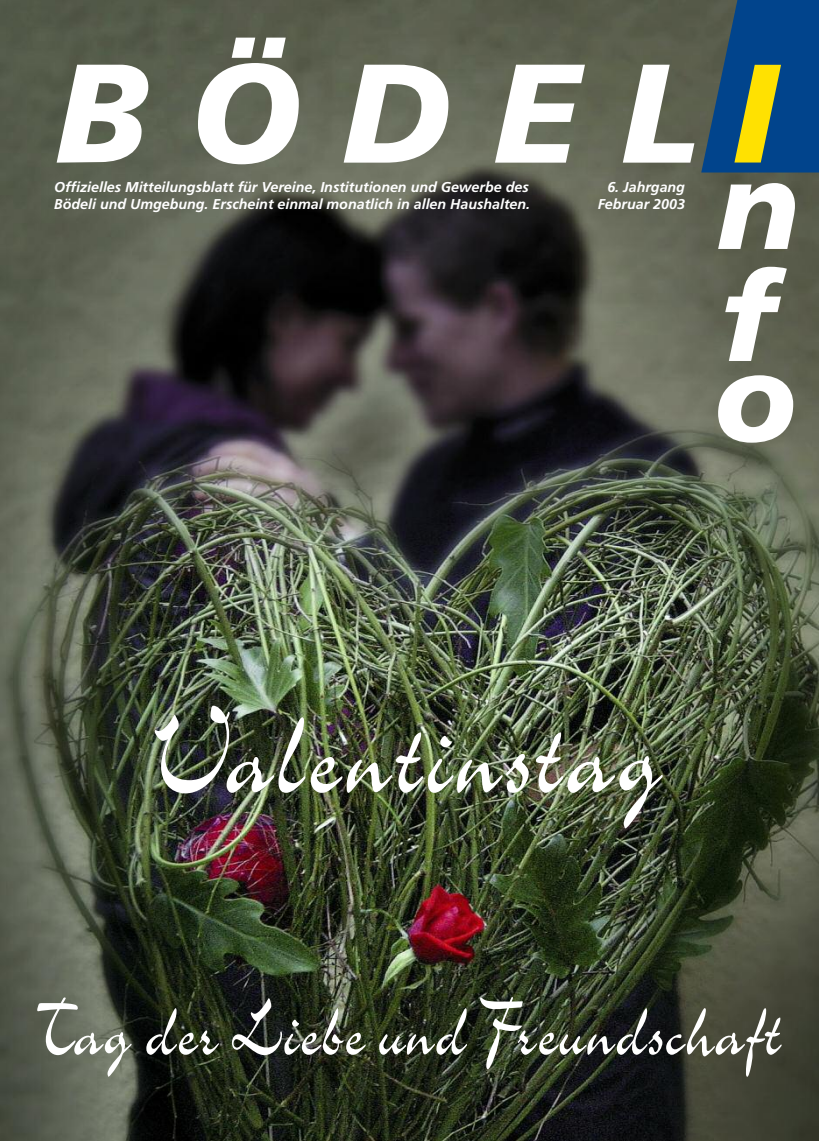
<style>
.page{position:relative;width:819px;height:1141px;background:#fff}
.page>*{position:absolute;margin:0;border:0;box-sizing:border-box;transform-origin:0 0}
.t1{font:147px "Charme";letter-spacing:.025em;color:#fff;scale:.71 1}
.t2{font:90.65px "Charme";color:#fff;scale:.71 1}
.t3{font:italic 700 14.17px/17.2px "Frutiger";color:#fff}
</style>
<div class="page">
<img style="left:0;top:0;width:819px;height:1141px">
<svg style="left:701px;top:0;width:118px;height:173px;background:#2e5b70"></svg>
<svg style="left:718px;top:183px;width:76px;height:66px"></svg>
<svg style="left:725px;top:267px;width:61px;height:94px"></svg>
<svg style="left:718px;top:375px;width:75px;height:68px"></svg>
<svg style="left:57px;top:65px;width:91px;height:98px"></svg>
<svg style="left:198px;top:38px;width:101px;height:126px"></svg>
<svg style="left:343px;top:65px;width:105px;height:98px"></svg>
<svg style="left:495px;top:65px;width:90px;height:98px"></svg>
<svg style="left:622px;top:65px;width:72px;height:98px"></svg>
<p class="t3" style="left:54px;top:180px;width:477px">Offizielles Mitteilungsblatt für Vereine, Institutionen und Gewerbe des<br>Bödeli und Umgebung. Erscheint einmal monatlich in allen Haushalten.</p>
<p class="t3" style="left:598px;top:180px;width:89px;text-align:right">6. Jahrgang<br>Februar 2003</p>
<h1 class="t1" style="left:155px;top:702px;width:719px">Valentinstag</h1>
<h2 class="t2" style="left:37px;top:999px;width:1051px">Tag der Liebe und Freundschaft</h2>
</div>
